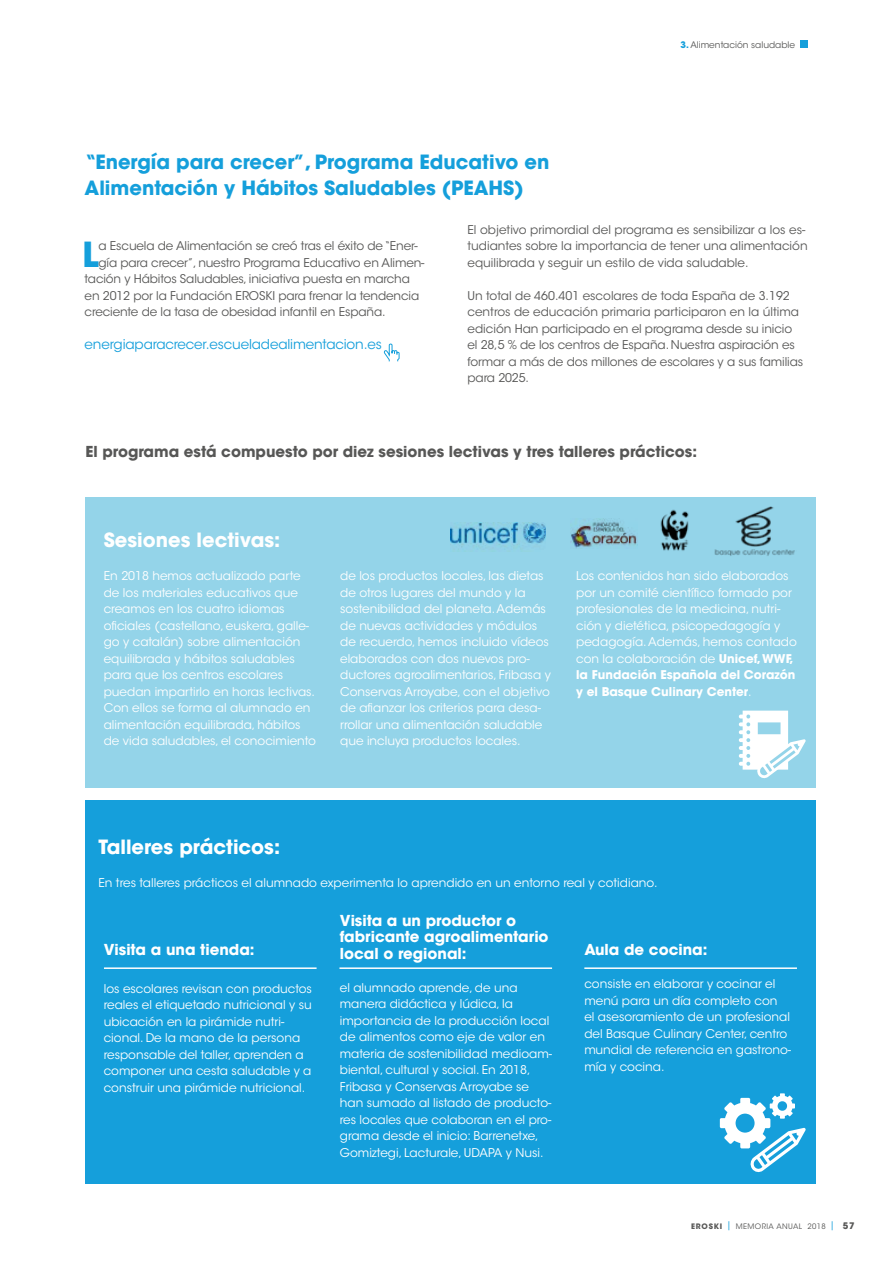
<style>
.page{position:relative;width:893px;height:1263px;background:#fff}
.page>*{position:absolute;margin:0;border:0;box-sizing:border-box;transform-origin:0 0}
.t1{font:700 34.35px "ITC Avant Garde Std";color:#159fdb}
.t2{font:700 19.5px/25.5px "ITC Avant Garde Std";color:#159fdb}
.t3{font:700 19.5px "ITC Avant Garde Std";color:#fff}
.t4{font:700 15px/16.5px "ITC Avant Garde Std";color:#fff}
.t5{font:700 15px "ITC Avant Garde Std";color:#575756}
.t6{font:13.5px "ITC Avant Garde Std";letter-spacing:-.01em;color:#159fdb}
.t7{font:12px/16.5px "ITC Avant Garde Std";color:#fff}
.t8{font:12px/16.5px "ITC Avant Garde Std";letter-spacing:-.01em;color:#575756}
.t9{font:9px "ITC Avant Garde Std";color:#575756}
.t10{font:7.5px "ITC Avant Garde Std";letter-spacing:.05em;color:#575756}
.s1{font-weight:700;color:#159fdb}
.s2{font-weight:700}
.s3{font-weight:700;font-size:9px}
</style>
<div class="page">
<div style="left:800px;top:40px;width:8px;height:8px;background:#159fdb"></div>
<div style="left:86px;top:801px;width:730px;height:383px;background:#159fdb"></div>
<div style="left:86px;top:498px;width:730px;height:290px;background:#94d4e9"></div>
<hr style="left:104px;top:967px;width:213px;height:2px;background:#fff">
<hr style="left:339px;top:967px;width:213px;height:2px;background:#fff">
<hr style="left:584px;top:967px;width:213px;height:2px;background:#fff">
<svg style="left:383px;top:343px;width:17px;height:19px"></svg>
<svg style="left:739px;top:711px;width:67px;height:68px"></svg>
<svg style="left:720px;top:1093px;width:86px;height:80px"></svg>
<img style="left:451px;top:523px;width:95px;height:27px">
<img style="left:660px;top:509px;width:29px;height:42px">
<img style="left:714px;top:506px;width:81px;height:50px">
<img style="left:570px;top:518px;width:67px;height:30px">
<h2 class="t2" style="left:85px;top:149px;width:466px">“Energía para crecer”, Programa Educativo en<br>Alimentación y Hábitos Saludables (PEAHS)</h2>
<p class="t9" style="left:681px;top:39px;width:116px"><span class="s1">3.</span> Alimentación saludable</p>
<h1 class="t1" style="left:82px;top:232px;width:18px">L</h1>
<p class="t8" style="left:99px;top:238px;width:321px">a Escuela de Alimentación se creó tras el éxito de “Ener-</p>
<p class="t8" style="left:99px;top:254px;width:328px">gía para crecer”, nuestro Programa Educativo en Alimen-</p>
<p class="t8" style="left:85px;top:271px;width:327px">tación y Hábitos Saludables, iniciativa puesta en marcha</p>
<p class="t8" style="left:85px;top:287px;width:336px">en 2012 por la Fundación EROSKI para frenar la tendencia</p>
<p class="t8" style="left:85px;top:304px;width:302px">creciente de la tasa de obesidad infantil en España.</p>
<p class="t6" style="left:85px;top:336px;width:299px">energiaparacrecer.escueladealimentacion.es</p>
<p class="t8" style="left:467px;top:221px;width:342px">El objetivo primordial del programa es sensibilizar a los es&shy;tudiantes sobre la importancia de tener una alimentación equilibrada y seguir un estilo de vida saludable.</p>
<p class="t8" style="left:467px;top:287px;width:337px">Un total de 460.401 escolares de toda España de 3.192 centros de educación primaria participaron en la última edición Han participado en el programa desde su inicio el 28,5 % de los centros de España. Nuestra aspiración es formar a más de dos millones de escolares y a sus familias para 2025.</p>
<p class="t5" style="left:86px;top:441px;width:613px">El programa está compuesto por diez sesiones lectivas y tres talleres prácticos:</p>
<h2 class="t3" style="left:104px;top:527px;width:178px">Sesiones lectivas:</h2>
<p class="t7" style="left:104px;top:568px;width:214px">En 2018 hemos actualizado parte de los materiales educativos que creamos en los cuatro idiomas oficiales (castellano, euskera, galle&shy;go y catalán) sobre alimentación equilibrada y hábitos saludables para que los centros escolares puedan impartirlo en horas lectivas.<br>Con ellos se forma al alumnado en alimentación equilibrada, hábitos de vida saludables, el conocimiento</p>
<p class="t7" style="left:340px;top:568px;width:212px">de los productos locales, las dietas de otros lugares del mundo y la sostenibilidad del planeta. Además de nuevas actividades y módulos de recuerdo, hemos incluido vídeos elaborados con dos nuevos pro&shy;ductores agroalimentarios, Fribasa y Conservas Arroyabe, con el objetivo de afianzar los criterios para desa&shy;rrollar una alimentación saludable que incluya productos locales.</p>
<p class="t7" style="left:576px;top:568px;width:222px">Los contenidos han sido elaborados por un comité científico formado por profesionales de la medicina, nutri&shy;ción y dietética, psicopedagogía y pedagogía. Además, hemos contado con la colaboración de <span class="s2">Unicef, WWF, la Fundación Española del Corazón y el Basque Culinary Center</span>.</p>
<h2 class="t3" style="left:98px;top:834px;width:183px">Talleres prácticos:</h2>
<p class="t7" style="left:98px;top:875px;width:561px">En tres talleres prácticos el alumnado experimenta lo aprendido en un entorno real y cotidiano.</p>
<p class="t4" style="left:340px;top:912px;width:210px">Visita a un productor o fabricante agroalimentario local o regional:</p>
<p class="t7" style="left:340px;top:979px;width:214px">el alumnado aprende, de una manera didáctica y lúdica, la importancia de la producción local de alimentos como eje de valor en materia de sostenibilidad medioam&shy;biental, cultural y social. En 2018, Fribasa y Conservas Arroyabe se han sumado al listado de producto&shy;res locales que colaboran en el pro&shy;grama desde el inicio: Barrenetxe, Gomiztegi, Lacturale, UDAPA y Nusi.</p>
<p class="t4" style="left:104px;top:941px;width:152px">Visita a una tienda:</p>
<p class="t7" style="left:104px;top:980px;width:210px">los escolares revisan con productos reales el etiquetado nutricional y su ubicación en la pirámide nutri&shy;cional. De la mano de la persona responsable del taller, aprenden a componer una cesta saludable y a construir una pirámide nutricional.</p>
<p class="t4" style="left:584px;top:941px;width:125px">Aula de cocina:</p>
<p class="t7" style="left:584px;top:975px;width:208px">consiste en elaborar y cocinar el menú para un día completo con<br>el asesoramiento de un profesional del Basque Culinary Center, centro mundial de referencia en gastrono&shy;mía y cocina.</p>
<p class="t10" style="left:691px;top:1222px;width:165px"><span class="s2">EROSKI</span> <sup>|</sup> MEMORIA ANUAL 2018 <sup>|</sup> <span class="s3">57</span></p>
</div>
